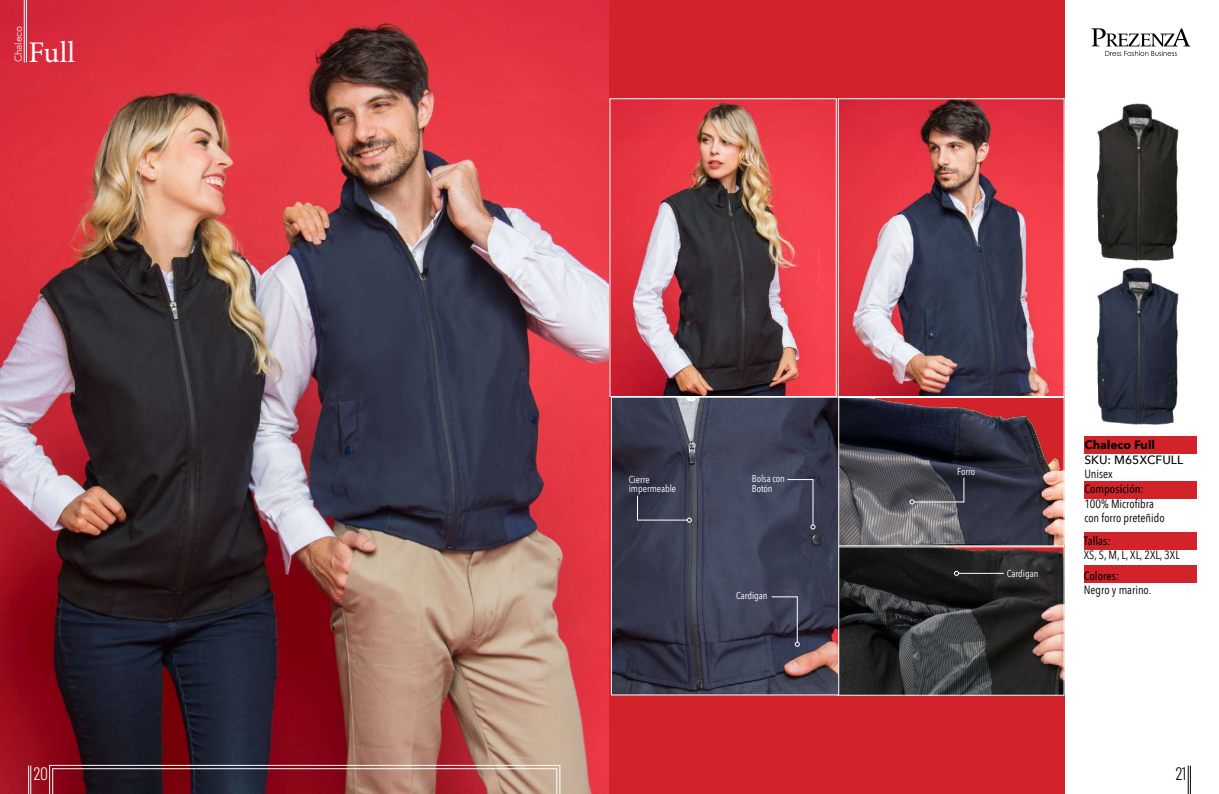
<style>
.page{position:relative;width:1219px;height:794px;background:#fff}
.page>*{position:absolute;margin:0;border:0;box-sizing:border-box;transform-origin:0 0}
.t1{font:30px "Minion Pro";color:#fff}
.t2{font:300 18px "Barlow Condensed";color:#fff}
.t3{font:300 18px "Barlow Condensed";color:#000}
.t4{font:12px/14.4px "Avenir Next Condensed";color:#000}
.t5{font:500 12px "Avenir Next Condensed";color:#000}
.t6{font:500 12px "Avenir Next";color:#000}
.t7{font:700 12px "Avenir Next";color:#000}
.t8{font:10px/10px "Avenir Next Condensed";color:#fff}
.t9{font:300 10px "Avenir";color:#fff}
</style>
<div class="page">
<img style="left:0;top:0;width:609px;height:794px">
<svg style="left:49px;top:765px;width:511px;height:29px;background:#80484b"></svg>
<div style="left:609px;top:0;width:456px;height:794px;background:#d2232a"></div>
<img style="left:611px;top:100px;width:224px;height:295px">
<div style="left:609px;top:98px;width:228px;height:299px;border:1px solid #fff"></div>
<img style="left:840px;top:100px;width:223px;height:295px">
<div style="left:838px;top:98px;width:227px;height:299px;border:1px solid #fff"></div>
<img style="left:1097px;top:103px;width:82px;height:322px">
<img style="left:839px;top:399px;width:224px;height:294px">
<div style="left:837px;top:397px;width:228px;height:149px;border:1px solid #fff"></div>
<div style="left:837px;top:546px;width:228px;height:149px;border:1px solid #fff"></div>
<img style="left:613px;top:399px;width:224px;height:294px">
<div style="left:611px;top:397px;width:228px;height:298px;border:1px solid #fff"></div>
<svg style="left:771px;top:596px;width:29px;height:50px"></svg>
<hr style="left:959px;top:573px;width:45px;height:1px;background:#fff">
<svg style="left:954px;top:571px;width:5px;height:4px"></svg>
<svg style="left:787px;top:479px;width:28px;height:50px"></svg>
<svg style="left:637px;top:495px;width:55px;height:27px"></svg>
<svg style="left:910px;top:477px;width:54px;height:27px"></svg>
<div style="left:1084px;top:437px;width:113px;height:17px;background:#d2232a"></div>
<div style="left:1084px;top:481px;width:113px;height:17px;background:#d2232a"></div>
<div style="left:1084px;top:533px;width:113px;height:17px;background:#d2232a"></div>
<div style="left:1084px;top:565px;width:113px;height:17px;background:#d2232a"></div>
<svg style="left:1188px;top:765px;width:3px;height:29px"></svg>
<svg style="left:28px;top:765px;width:4px;height:29px"></svg>
<hr style="left:26px;top:0;width:1px;height:62px;background:#fff">
<hr style="left:24px;top:0;width:1px;height:62px;background:#fff">
<svg style="left:1091px;top:28px;width:100px;height:28px"></svg>
<p class="t9" style="left:12px;top:62px;width:38px;rotate:-90deg">Chaleco</p>
<h1 class="t1" style="left:28px;top:33px;width:48px">Full</h1>
<p class="t8" style="left:629px;top:475px;width:49px;line-height:9px">Cierre impermeable</p>
<p class="t8" style="left:752px;top:473px;width:35px">Bolsa con<br>Botón</p>
<p class="t8" style="left:736px;top:591px;width:33px">Cardigan</p>
<p class="t8" style="left:957px;top:467px;width:19px">Forro</p>
<p class="t8" style="left:1007px;top:568px;width:33px">Cardigan</p>
<p class="t7" style="left:1084px;top:437px;width:72px">Chaleco Full</p>
<p class="t6" style="left:1084px;top:451px;width:100px">SKU: M65XCFULL</p>
<p class="t4" style="left:1084px;top:467px;width:30px">Unisex</p>
<p class="t5" style="left:1084px;top:481px;width:61px">Composición:</p>
<p class="t4" style="left:1084px;top:497px;width:82px">100% Microfibra con forro preteñido</p>
<p class="t5" style="left:1084px;top:533px;width:28px">Tallas:</p>
<p class="t4" style="left:1084px;top:548px;width:97px">XS, S, M, L, XL, 2XL, 3XL</p>
<p class="t5" style="left:1084px;top:567px;width:37px">Colores:</p>
<p class="t4" style="left:1084px;top:583px;width:69px">Negro y marino.</p>
<h2 class="t2" style="left:33px;top:761px;width:16px">20</h2>
<h2 class="t3" style="left:1176px;top:761px;width:12px">21</h2>
</div>
